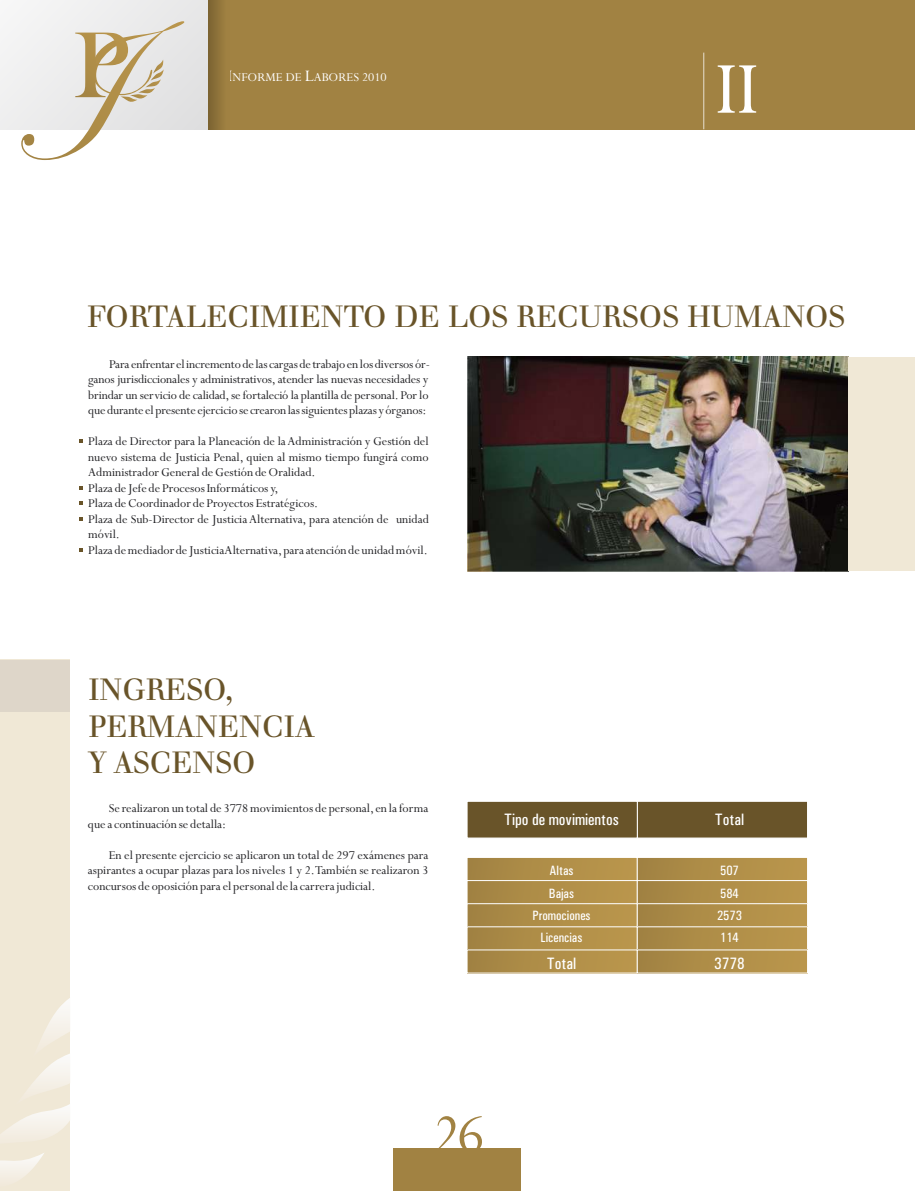
<style>
.page{position:relative;width:915px;height:1191px;background:#fff}
.page>*{position:absolute;margin:0;border:0;box-sizing:border-box;transform-origin:0 0}
.t1{font:82.5px "Perpetua";color:#fff}
.t2{font:60px "Perpetua";color:#a18242}
.t3{font:30px/36.3px "Justus Versalitas";color:#695429}
.t4{font:500 16.5px "Univers Condensed";color:#fff}
.t5{font:13.5px/15.5px "Perpetua";color:#212124}
.t6{font:500 13.5px/22.4px "Univers Condensed";color:#fff;text-align:center}
.t7{font:13.5px "Perpetua";color:#fff}
.s1{font-size:18px}
</style>
<div class="page">
<svg style="left:914px;top:129px;width:1px;height:442px"></svg>
<hr style="left:914px;top:0;width:1px;height:129px;background:#a18242">
<div style="left:0;top:0;width:914px;height:129px;background:#a18242"></div>
<div style="left:0;top:0;width:208px;height:129px;background:linear-gradient(to right,#f6f6f6,#e5e5e6)"></div>
<div style="left:393px;top:1148px;width:128px;height:43px;background:#a18242"></div>
<div style="left:0;top:659px;width:70px;height:532px;background:#f0e8d6"></div>
<svg style="left:21px;top:21px;width:163px;height:139px"></svg>
<div style="left:208px;top:0;width:22px;height:129px;background:linear-gradient(to right,#7c6332,#a38443)"></div>
<div style="left:0;top:659px;width:70px;height:52px;background:#ded6c9"></div>
<svg style="left:0;top:998px;width:70px;height:181px"></svg>
<hr style="left:703px;top:53px;width:1px;height:76px;background:#fff">
<div style="left:467px;top:857px;width:170px;height:23px;background:linear-gradient(to right,#a28343,#bc974d)"></div>
<div style="left:466px;top:857px;width:171px;height:23px;border:1px solid #fff"></div>
<div style="left:467px;top:880px;width:170px;height:23px;background:linear-gradient(to right,#a28343,#bc974d)"></div>
<div style="left:466px;top:880px;width:171px;height:24px;border:1px solid #fff"></div>
<div style="left:467px;top:903px;width:170px;height:23px;background:linear-gradient(to right,#a28343,#bc974d)"></div>
<div style="left:466px;top:903px;width:171px;height:24px;border:1px solid #fff"></div>
<div style="left:467px;top:926px;width:170px;height:24px;background:linear-gradient(to right,#a28343,#bc974d)"></div>
<div style="left:466px;top:926px;width:171px;height:24px;border:1px solid #fff"></div>
<div style="left:467px;top:950px;width:170px;height:23px;background:linear-gradient(to right,#a28343,#bb974d)"></div>
<div style="left:637px;top:857px;width:170px;height:23px;background:linear-gradient(to right,#a28343,#bc974d)"></div>
<div style="left:637px;top:857px;width:170px;height:23px;border:1px solid #fff"></div>
<div style="left:637px;top:880px;width:170px;height:23px;background:linear-gradient(to right,#a28343,#bc974d)"></div>
<div style="left:637px;top:880px;width:170px;height:24px;border:1px solid #fff"></div>
<div style="left:637px;top:903px;width:170px;height:23px;background:linear-gradient(to right,#a28343,#bc974d)"></div>
<div style="left:637px;top:903px;width:170px;height:24px;border:1px solid #fff"></div>
<div style="left:637px;top:926px;width:170px;height:24px;background:linear-gradient(to right,#a28343,#bc974d)"></div>
<div style="left:637px;top:926px;width:170px;height:24px;border:1px solid #fff"></div>
<div style="left:637px;top:950px;width:170px;height:23px;background:linear-gradient(to right,#a28343,#bb974d)"></div>
<div style="left:467px;top:801px;width:340px;height:37px;background:#695429"></div>
<img style="left:467px;top:357px;width:381px;height:214px">
<div style="left:848px;top:357px;width:66px;height:213px;background:#f0e8d6"></div>
<p class="t7" style="left:227px;top:73px;width:161px"><span class="s1">I</span>NFORME DE <span class="s1">L</span>ABORES 2010</p>
<h1 class="t1" style="left:715px;top:61px;width:44px">II</h1>
<h3 class="t3" style="left:87px;top:300px;width:759px">FORTALECIMIENTO DE LOS RECURSOS HUMANOS</h3>
<p class="t5" style="left:88px;top:358px;width:343px;text-align:justify;text-indent:21px">Para enfrentar elincrementode lascargasde trabajoenlosdiversosór&shy;ganos jurisdiccionales y administrativos, atender las nuevas necesidades y brindar un servicio de calidad,se fortaleció la plantilla de personal.Por lo quedurante elpresente ejerciciose crearonlassiguientesplazas yórganos:</p>
<p class="t5" style="left:88px;top:435px;width:342px">Plaza de Director para la Planeación de la Administración y Gestión del nuevo sistema de Justicia Penal, quien al mismo tiempo fungirá como Administrador General de Gestión de Oralidad.<br>Plaza de Jefe de Procesos Informáticos y,<br>Plaza de Coordinador de Proyectos Estratégicos.<br>Plaza de Sub-Director de Justicia Alternativa, para atención de unidad móvil.<br>Plaza de mediador de Justicia Alternativa,para atención de unidad móvil.</p>
<h3 class="t3" style="left:88px;top:673px;width:228px">INGRESO,<br>PERMANENCIA<br>Y ASCENSO</h3>
<p class="t5" style="left:88px;top:802px;width:342px;text-indent:21px">Se realizaron un total de 3778 movimientos de personal,en la forma que a continuación se detalla:</p>
<p class="t5" style="left:88px;top:849px;width:342px;text-align:justify;text-indent:21px">En el presente ejercicio se aplicaron un total de 297 exámenes para aspirantes a ocupar plazas para los niveles 1 y 2.También se realizaron 3 concursos de oposición para el personal de la carrera judicial.</p>
<p class="t4" style="left:504px;top:813px;width:116px">Tipo de movimientos</p>
<p class="t6" style="left:532px;top:861px;width:60px">Altas<br>Bajas<br>Promociones<br>Licencias</p>
<p class="t4" style="left:546px;top:957px;width:31px">Total</p>
<h2 class="t2" style="left:433px;top:1113px;width:53px">26</h2>
<p class="t4" style="left:714px;top:813px;width:31px">Total</p>
<p class="t6" style="left:716px;top:861px;width:26px;text-align:left">507<br>584<br>2573<br>114</p>
<p class="t4" style="left:714px;top:957px;width:32px">3778</p>
</div>
